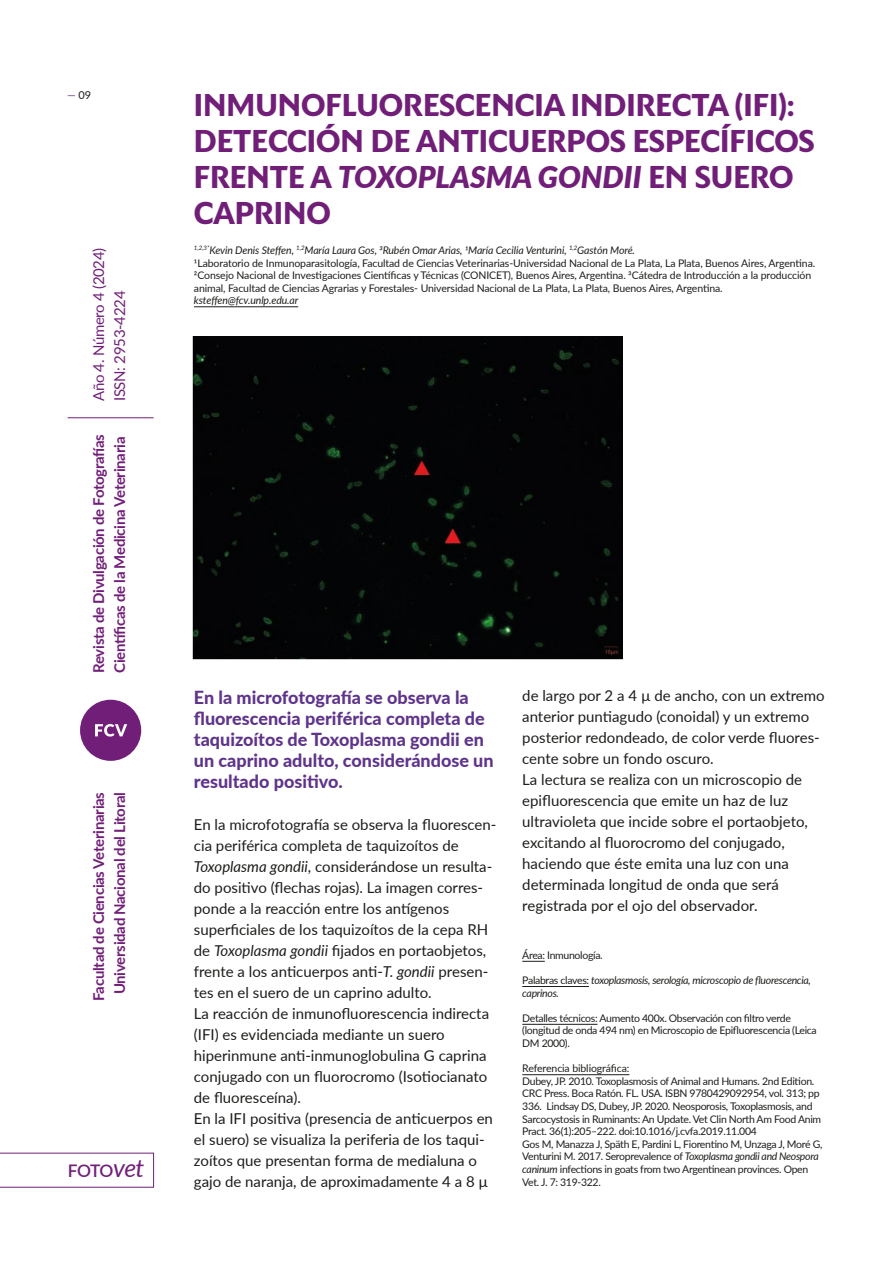
<style>
.page{position:relative;width:893px;height:1263px;background:#fff}
.page>*{position:absolute;margin:0;border:0;box-sizing:border-box;transform-origin:0 0}
.t1{font:900 30px/36px "Lux Sans";color:#711e79}
.t2{font:italic 900 30px "Lato";color:#711e79}
.t3{font:800 18px/21px "Lato";color:#5f348b}
.t4{font:600 17.4px "Lato";color:#711e79}
.t5{font:15px/21px "Lato";color:#1d1d1b}
.t6{font:700 15px/21px "Lato";letter-spacing:-.02em;color:#711e79}
.t7{font:15px/21px "Lato";letter-spacing:-.02em;color:#711e79}
.t8{font:10.95px "Lato";color:#1d1d1b}
.t9{font:10.5px/12.6px "Lato";letter-spacing:-.03em;color:#1d1d1b}
.t10{font:10.5px/12.6px "Lato";letter-spacing:-.01em;color:#1d1d1b}
.t11{font:italic 10.5px/12.6px "Lato";letter-spacing:-.03em;color:#1d1d1b}
.t12{font:italic 10.5px "Lato";letter-spacing:-.01em;color:#1d1d1b}
.s1{color:#5f348b}
.s2{font-weight:400;font-style:italic;font-size:24.75px}
.s3{font-family:"Lux Sans";font-style:normal}
.s4{font-style:italic}
.s5{font-style:normal}
</style>
<div class="page">
<svg style="left:522px;top:961px;width:23px;height:1px"></svg>
<hr style="left:522px;top:986px;width:67px;height:1px;background:#1d1d1b">
<hr style="left:522px;top:1024px;width:75px;height:1px;background:#1d1d1b">
<hr style="left:522px;top:1074px;width:107px;height:1px;background:#1d1d1b">
<hr style="left:194px;top:306px;width:104px;height:1px;background:#1d1d1b">
<svg style="left:0;top:1153px;width:154px;height:34px"></svg>
<div style="left:80px;top:700px;width:61px;height:61px;background:#711e79;border-radius:50%"></div>
<svg style="left:95px;top:724px;width:32px;height:12px"></svg>
<hr style="left:68px;top:417px;width:86px;height:1px;background:#711e79">
<div style="left:192px;top:336px;width:430px;height:324px;background:#030406"></div>
<p class="t8" style="left:67px;top:88px;width:26px"><span class="s1">—</span> 09</p>
<p class="t7" style="left:88px;top:401px;width:155px;rotate:-90deg">Año 4. Número 4 (2024)<br>ISSN: 2953-4224</p>
<p class="t6" style="left:87px;top:673px;width:240px;rotate:-90deg">Revista de Divulgación de Fotografías<br>Científicas de la Medicina Veterinaria</p>
<p class="t6" style="left:87px;top:1001px;width:210px;text-align:center;rotate:-90deg">Facultad de Ciencias Veterinarias<br>Universidad Nacional del Litoral</p>
<p class="t4" style="left:68px;top:1158px;width:78px">FOTO<span class="s2">vet</span></p>
<h1 class="t1" style="left:194px;top:86px;width:622px">INMUNOFLUORESCENCIA INDIRECTA (IFI):<br>DETECCIÓN DE ANTICUERPOS ESPECÍFICOS</h1>
<h1 class="t2" style="left:194px;top:154px;width:601px"><span class="s3">FRENTE A</span> TOXOPLASMA GONDII <span class="s3">EN SUERO</span></h1>
<h1 class="t1" style="left:194px;top:194px;width:138px">CAPRINO</h1>
<p class="t10" style="left:194px;top:243px;width:623px"><sup>1,2,3*</sup><span class="s4">Kevin Denis Steffen,</span> <sup>1,2</sup><span class="s4">María Laura Gos, 3Rubén Omar Arias, 1María Cecilia Venturini,</span> <sup>1,2</sup><span class="s4">Gastón Moré.<br></span>1Laboratorio de Inmunoparasitología, Facultad de Ciencias Veterinarias-Universidad Nacional de La Plata, La Plata, Buenos Aires, Argentina.<br>2Consejo Nacional de Investigaciones Científicas y Técnicas (CONICET), Buenos Aires, Argentina. 3Cátedra de Introducción a la producción animal, Facultad de Ciencias Agrarias y Forestales- Universidad Nacional de La Plata, La Plata, Buenos Aires, Argentina.</p>
<p class="t12" style="left:194px;top:293px;width:106px">ksteffen@fcv.unlp.edu.ar</p>
<p class="t3" style="left:194px;top:686px;width:301px">En la microfotografía se observa la fluorescencia periférica completa de taquizoítos de Toxoplasma gondii en un caprino adulto, considerándose un resultado positivo.</p>
<p class="t5" style="left:194px;top:813px;width:304px">En la microfotografía se observa la fluorescen&shy;cia periférica completa de taquizoítos de <span class="s4">Toxoplasma gondii</span>, considerándose un resulta&shy;do positivo (flechas rojas). La imagen corres&shy;ponde a la reacción entre los antígenos superficiales de los taquizoítos de la cepa RH de <span class="s4">Toxoplasma gondii</span> fijados en portaobjetos, frente a los anticuerpos anti-<span class="s4">T. gondii</span> presen&shy;tes en el suero de un caprino adulto.<br>La reacción de inmunofluorescencia indirecta (IFI) es evidenciada mediante un suero hiperinmune anti-inmunoglobulina G caprina conjugado con un fluorocromo (Isotiocianato de fluoresceína).<br>En la IFI positiva (presencia de anticuerpos en el suero) se visualiza la periferia de los taqui&shy;zoítos que presentan forma de medialuna o gajo de naranja, de aproximadamente 4 a 8 µ</p>
<p class="t5" style="left:522px;top:685px;width:304px">de largo por 2 a 4 µ de ancho, con un extremo anterior puntiagudo (conoidal) y un extremo posterior redondeado, de color verde fluores&shy;cente sobre un fondo oscuro.<br>La lectura se realiza con un microscopio de epifluorescencia que emite un haz de luz ultravioleta que incide sobre el portaobjeto, excitando al fluorocromo del conjugado, haciendo que éste emita una luz con una determinada longitud de onda que será registrada por el ojo del observador.</p>
<p class="t9" style="left:522px;top:948px;width:82px">Área: Inmunología.</p>
<p class="t11" style="left:522px;top:973px;width:290px"><span class="s5">Palabras claves:</span> toxoplasmosis, serología, microscopio de fluorescencia, caprinos.</p>
<p class="t9" style="left:522px;top:1011px;width:296px">Detalles técnicos: Aumento 400x. Observación con filtro verde (longitud de onda 494 nm) en Microscopio de Epifluorescencia (Leica<br>DM 2000).</p>
<p class="t9" style="left:522px;top:1062px;width:302px">Referencia bibliográfica:<br>Dubey, JP. 2010. Toxoplasmosis of Animal and Humans. 2nd Edition.<br>CRC Press. Boca Ratón. FL. USA. ISBN 9780429092954, vol. 313; pp 336. Lindsay DS, Dubey, JP. 2020. Neosporosis, Toxoplasmosis, and Sarcocystosis in Ruminants: An Update. Vet Clin North Am Food Anim Pract. 36(1):205–222. doi:10.1016/j.cvfa.2019.11.004<br>Gos M, Manazza J, Späth E, Pardini L, Fiorentino M, Unzaga J, Moré G, Venturini M. 2017. Seroprevalence of <span class="s4">Toxoplasma gondii and Neospora caninum</span> infections in goats from two Argentinean provinces. Open Vet. J. 7: 319-322.</p>
</div>
